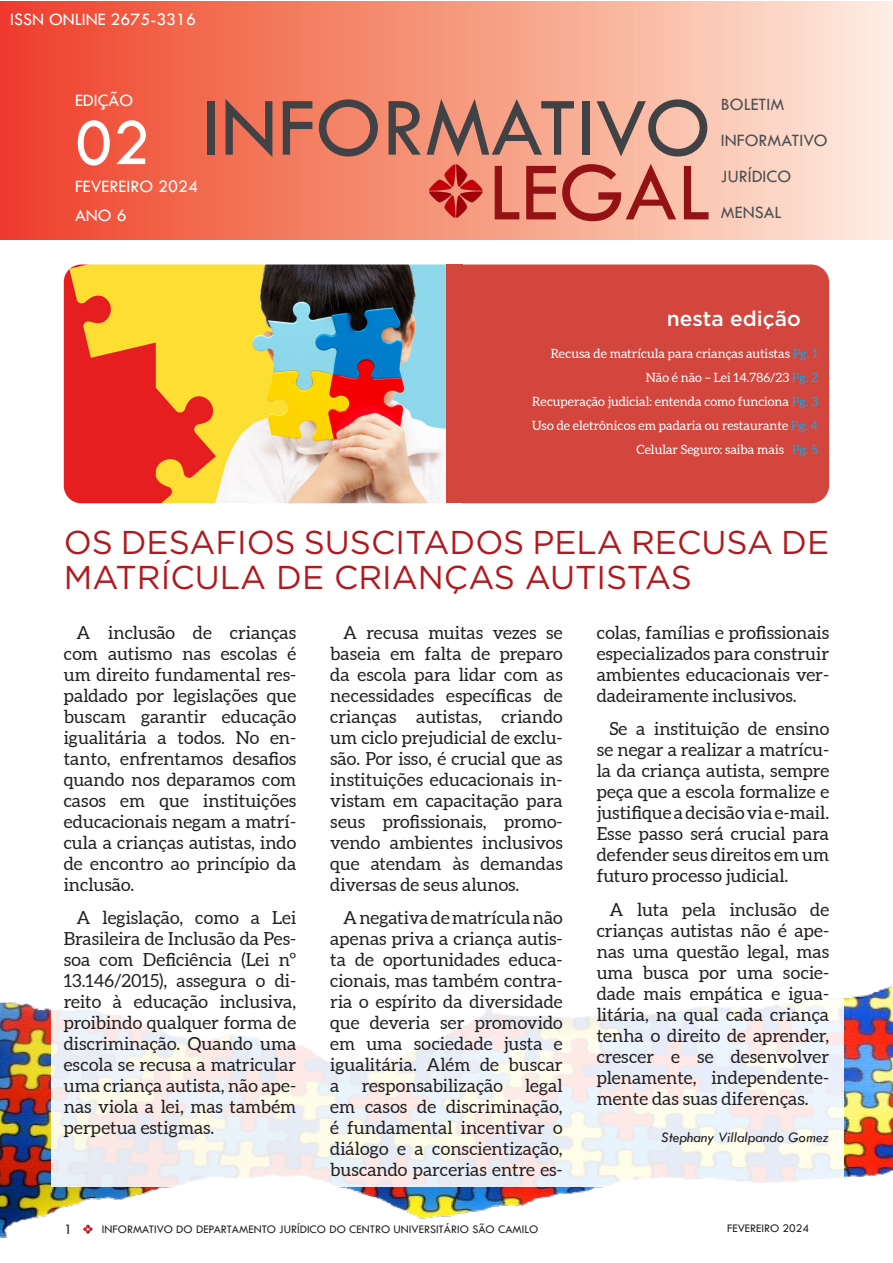
<style>
.page{position:relative;width:893px;height:1263px;background:#fff}
.page>*{position:absolute;margin:0;border:0;box-sizing:border-box;transform-origin:0 0}
.t1{font:86.1px "Tw Cen";color:#404245}
.t2{font:86.1px "Tw Cen";color:#941114}
.t3{font:68.1px "Tw Cen";color:#fff}
.t4{font:33px/34.5px "Gotham";color:#b01a1e}
.t5{font:500 21px "Gotham";color:#fff}
.t6{font:18px/21px "Aleo";color:#231f20;text-align:justify}
.t7{font:18px "Tw Cen";color:#fff}
.t8{font:18px "Tw Cen";color:#4c4f50}
.t9{font:italic 15px "Tw Cen";color:#231f20}
.t10{font:15px "Tw Cen";color:#231f20}
.t11{font:12.75px "Aleo";color:#fff}
.t12{font:12px "Tw Cen";color:#231f20}
.s1{color:#00aeef}
</style>
<div class="page">
<img style="left:0;top:985px;width:893px;height:253px">
<img style="left:64px;top:264px;width:382px;height:239px">
<div style="left:0;top:1px;width:893px;height:239px;background:linear-gradient(to right,#ee4125,#feeddb)"></div>
<img style="left:427px;top:159px;width:59px;height:63px">
<div style="left:446px;top:264px;width:383px;height:239px;background:#d2463d;border-radius:18px"></div>
<svg style="left:51px;top:985px;width:793px;height:201px"></svg>
<div style="left:446px;top:264px;width:17px;height:239px;background:#d2463d"></div>
<p class="t7" style="left:10px;top:9px;width:188px">ISSN ONLINE 2675-3316</p>
<p class="t7" style="left:75px;top:89px;width:60px">EDIÇÃO</p>
<p class="t3" style="left:75px;top:102px;width:77px">02</p>
<p class="t7" style="left:75px;top:176px;width:124px">FEVEREIRO 2024</p>
<p class="t7" style="left:75px;top:204px;width:53px">ANO 6</p>
<p class="t1" style="left:201px;top:76px;width:511px">INFORMATIVO</p>
<p class="t2" style="left:488px;top:140px;width:224px">LEGAL</p>
<p class="t8" style="left:721px;top:93px;width:65px">BOLETIM</p>
<p class="t8" style="left:721px;top:129px;width:108px">INFORMATIVO</p>
<p class="t8" style="left:721px;top:165px;width:72px">JURÍDICO</p>
<p class="t8" style="left:721px;top:201px;width:62px">MENSAL</p>
<p class="t5" style="left:667px;top:304px;width:136px">nesta edição</p>
<p class="t11" style="left:551px;top:346px;width:269px">Recusa de matrícula para crianças autistas <span class="s1">Pg. 1</span></p>
<p class="t11" style="left:646px;top:370px;width:174px">Não é não – Lei 14.786/23 <span class="s1">Pg. 2</span></p>
<p class="t11" style="left:532px;top:394px;width:287px">Recuperação judicial: entenda como funciona <span class="s1">Pg. 3</span></p>
<p class="t11" style="left:532px;top:418px;width:287px">Uso de eletrônicos em padaria ou restaurante <span class="s1">Pg. 4</span></p>
<p class="t11" style="left:637px;top:442px;width:183px">Celular Seguro: saiba mais <span class="s1">Pg. 5</span></p>
<p class="t4" style="left:64px;top:525px;width:767px">OS DESAFIOS SUSCITADOS PELA RECUSA DE<br>MATRÍCULA DE CRIANÇAS AUTISTAS</p>
<p class="t6" style="left:64px;top:622px;width:234px;text-indent:13px">A inclusão de crianças com autismo nas escolas é um direito fundamental res&shy;paldado por legislações que buscam garantir educação igualitária a todos. No en&shy;tanto, enfrentamos desafios quando nos deparamos com casos em que instituições educacionais negam a matrí&shy;cula a crianças autistas, indo de encontro ao princípio da inclusão.</p>
<p class="t6" style="left:64px;top:908px;width:234px;text-indent:13px">A legislação, como a Lei Brasileira de Inclusão da Pes&shy;soa com Deficiência (Lei nº 13.146/2015), assegura o di&shy;reito à educação inclusiva, proibindo qualquer forma de discriminação. Quando uma escola se recusa a matricular uma criança autista, não ape&shy;nas viola a lei, mas também perpetua estigmas.</p>
<p class="t6" style="left:597px;top:622px;width:234px">colas, famílias e profissionais especializados para construir ambientes educacionais ver&shy;dadeiramente inclusivos.</p>
<p class="t6" style="left:597px;top:719px;width:234px;text-indent:13px">Se a instituição de ensino se negar a realizar a matrícu&shy;la da criança autista, sempre peça que a escola formalize e justifique a decisão via e-mail.<br>Esse passo será crucial para defender seus direitos em um futuro processo judicial.</p>
<p class="t6" style="left:597px;top:900px;width:234px;text-indent:13px">A luta pela inclusão de crianças autistas não é ape&shy;nas uma questão legal, mas uma busca por uma socie&shy;dade mais empática e igua&shy;litária, na qual cada criança tenha o direito de aprender, crescer e se desenvolver plenamente, independente&shy;mente das suas diferenças.</p>
<p class="t9" style="left:661px;top:1128px;width:169px">Stephany Villalpando Gomez</p>
<p class="t6" style="left:330px;top:622px;width:234px;text-indent:13px">A recusa muitas vezes se baseia em falta de preparo da escola para lidar com as necessidades específicas de crianças autistas, criando um ciclo prejudicial de exclu&shy;são. Por isso, é crucial que as instituições educacionais in&shy;vistam em capacitação para seus profissionais, promo&shy;vendo ambientes inclusivos que atendam às demandas diversas de seus alunos.</p>
<p class="t6" style="left:330px;top:908px;width:234px;text-indent:13px">A negativa de matrícula não apenas priva a criança autis&shy;ta de oportunidades educa&shy;cionais, mas também contra&shy;ria o espírito da diversidade que deveria ser promovido em uma sociedade justa e igualitária. Além de buscar a responsabilização legal em casos de discriminação, é fundamental incentivar o diálogo e a conscientização, buscando parcerias entre es-</p>
<p class="t10" style="left:64px;top:1220px;width:10px">1</p>
<p class="t12" style="left:102px;top:1221px;width:438px">INFORMATIVO DO DEPARTAMENTO JURÍDICO DO CENTRO UNIVERSITÁRIO SÃO CAMILO</p>
<p class="t12" style="left:727px;top:1221px;width:83px">FEVEREIRO 2024</p>
</div>
